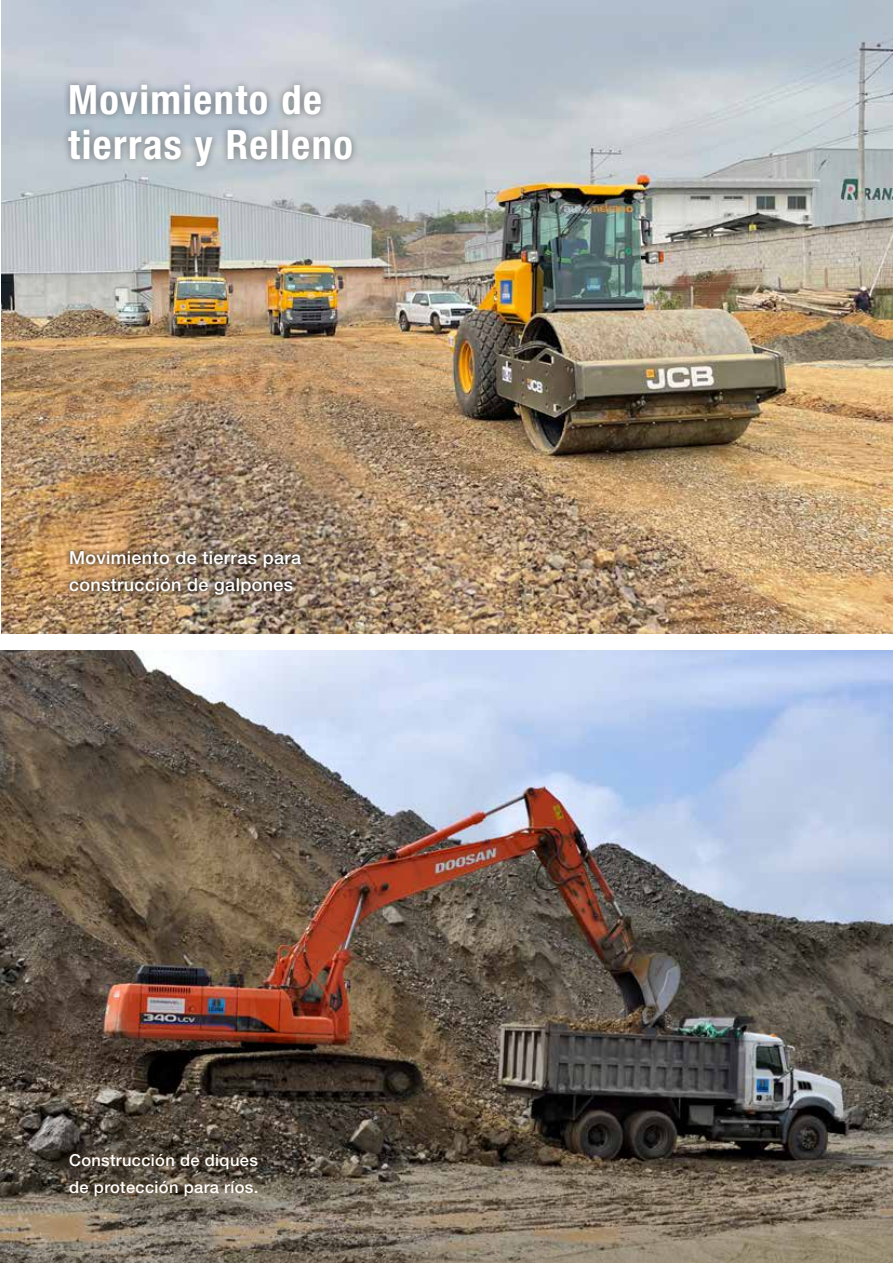
<style>
.page{position:relative;width:893px;height:1263px;background:#fff}
.page>*{position:absolute;margin:0;border:0;box-sizing:border-box;transform-origin:0 0}
.t1{font:700 condensed 40.5px/45px "Helvetica Neue LT Pro";letter-spacing:.035em;color:#fff}
.t2{font:500 18px/27px "Helvetica Neue LT Pro";letter-spacing:.02em;color:#fff}
.t3{font:500 16.5px/27px "Helvetica Neue LT Pro";letter-spacing:.02em;color:#fff}
</style>
<div class="page">
<img style="left:2px;top:0;width:891px;height:633px">
<div style="left:61px;top:76px;width:299px;height:98px;background:#000;opacity:.45"></div>
<img style="left:0;top:650px;width:893px;height:613px">
<div style="left:64px;top:545px;width:242px;height:55px;background:#000;opacity:.97"></div>
<div style="left:62px;top:1146px;width:203px;height:57px;background:#4c300e;opacity:.75"></div>
<h1 class="t1" style="left:68px;top:77px;width:286px">Movimiento de tierras y Relleno</h1>
<p class="t2" style="left:69px;top:544px;width:234px">Movimiento de tierras para construcción de galpones</p>
<p class="t3" style="left:69px;top:1146px;width:191px">Construcción de diques de protección para ríos.</p>
</div>
